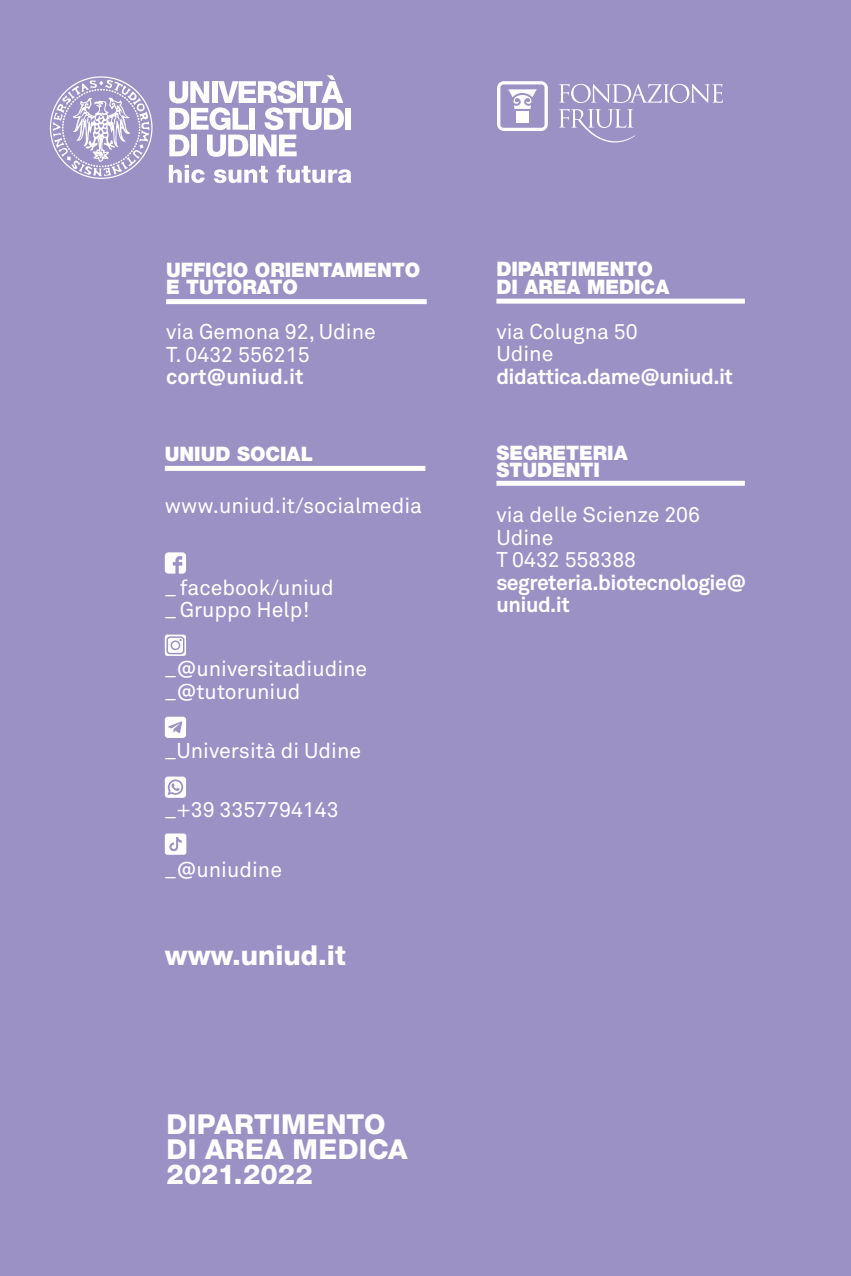
<style>
.page{position:relative;width:851px;height:1276px;background:#fff}
.page>*{position:absolute;margin:0;border:0;box-sizing:border-box;transform-origin:0 0}
.t1{font:800 27.5px/25px "Helvetica Neue LT Std";letter-spacing:.005em;color:#fff}
.t2{font:21.25px/22.5px "Akkurat";color:#fff}
.t3{font:700 21.25px/22.5px "Akkurat";letter-spacing:-.025em;color:#fff}
.t4{font:700 21.25px "Akkurat";color:#fff}
.t5{font:900 20px/17.5px "Helvetica Neue LT Std";color:#fff}
</style>
<div class="page">
<div style="left:0;top:0;width:850px;height:1276px;background:#9c91c5"></div>
<svg style="left:50px;top:76px;width:102px;height:103px"></svg>
<div style="left:345px;top:108px;width:6px;height:22px;background:#fff"></div>
<svg style="left:169px;top:75px;width:175px;height:82px"></svg>
<svg style="left:169px;top:165px;width:36px;height:18px"></svg>
<svg style="left:214px;top:166px;width:54px;height:17px"></svg>
<svg style="left:276px;top:165px;width:75px;height:18px"></svg>
<div style="left:496px;top:299px;width:248px;height:5px;background:#fff"></div>
<div style="left:496px;top:481px;width:248px;height:5px;background:#fff"></div>
<svg style="left:497px;top:81px;width:51px;height:50px"></svg>
<div style="left:516px;top:112px;width:12px;height:11px;background:#fff"></div>
<svg style="left:559px;top:84px;width:164px;height:19px"></svg>
<svg style="left:559px;top:109px;width:76px;height:34px"></svg>
<div style="left:166px;top:299px;width:260px;height:5px;background:#fff"></div>
<div style="left:165px;top:466px;width:260px;height:5px;background:#fff"></div>
<svg style="left:165px;top:552px;width:21px;height:21px"></svg>
<svg style="left:165px;top:634px;width:21px;height:22px"></svg>
<svg style="left:165px;top:776px;width:21px;height:22px"></svg>
<svg style="left:165px;top:716px;width:21px;height:22px"></svg>
<svg style="left:165px;top:833px;width:21px;height:21px"></svg>
<p class="t5" style="left:166px;top:261px;width:256px">UFFICIO ORIENTAMENTO<br>E TUTORATO</p>
<p class="t2" style="left:166px;top:321px;width:211px">via Gemona 92, Udine<br>T. 0432 556215</p>
<p class="t4" style="left:166px;top:363px;width:139px">cort@uniud.it</p>
<p class="t5" style="left:165px;top:445px;width:150px">UNIUD SOCIAL</p>
<p class="t2" style="left:165px;top:495px;width:259px">www.uniud.it/socialmedia</p>
<p class="t2" style="left:165px;top:576px;width:171px">_ facebook/uniud _ Gruppo Help!</p>
<p class="t2" style="left:165px;top:658px;width:204px">_@universitadiudine _@tutoruniud</p>
<p class="t2" style="left:165px;top:740px;width:198px">_Università di Udine</p>
<p class="t2" style="left:165px;top:799px;width:175px">_+39 3357794143</p>
<p class="t2" style="left:165px;top:858px;width:119px">_@uniudine</p>
<p class="t1" style="left:165px;top:943px;width:182px">www.uniud.it</p>
<p class="t1" style="left:166px;top:1111px;width:242px">DIPARTIMENTO<br>DI AREA MEDICA<br>2021.2022</p>
<p class="t5" style="left:496px;top:260px;width:174px">DIPARTIMENTO<br>DI AREA MEDICA</p>
<p class="t2" style="left:496px;top:321px;width:143px">via Colugna 50<br>Udine</p>
<p class="t3" style="left:496px;top:365px;width:238px">didattica.dame@uniud.it</p>
<p class="t5" style="left:496px;top:444px;width:133px">SEGRETERIA<br>STUDENTI</p>
<p class="t2" style="left:496px;top:504px;width:205px">via delle Scienze 206<br>Udine<br>T 0432 558388</p>
<p class="t3" style="left:496px;top:571px;width:251px">segreteria.biotecnologie@ uniud.it</p>
</div>
